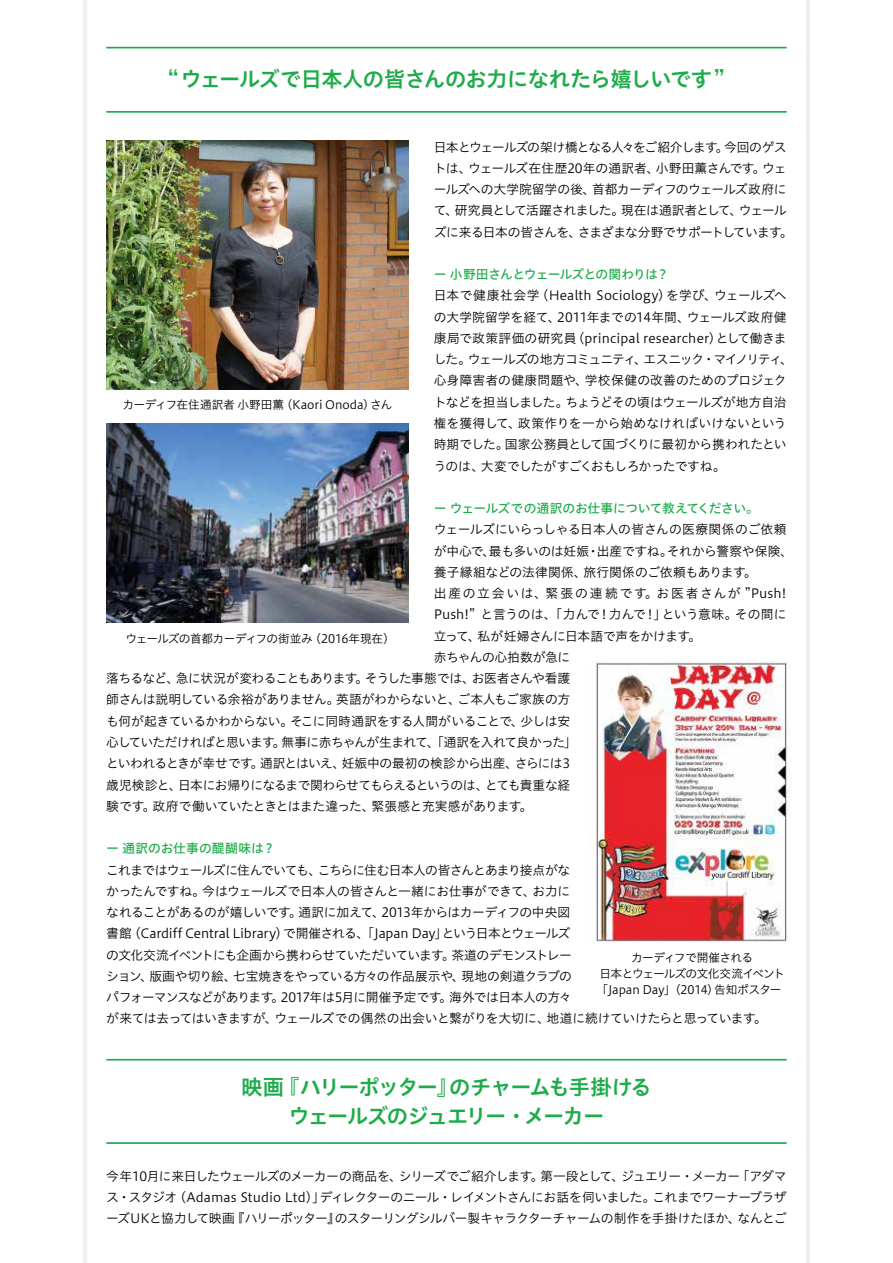
<style>
.page{position:relative;width:893px;height:1263px;background:#fff}
.page>*{position:absolute;margin:0;border:0;box-sizing:border-box;transform-origin:0 0}
.t1{font:21.3px/29.7px "Hiragino UD Sans Std N W6";letter-spacing:-.08em;color:#1eac4b;text-align:center}
.t2{font:21.3px "Hiragino UD Sans Std N W6";letter-spacing:-.03em;color:#1eac4b}
.t3{font:12.75px/21.3px "Hiragino UD Sans Std N W3";letter-spacing:-.03em;color:#000}
.t4{font:12.75px/21.3px "Hiragino UD Sans Std N W3";letter-spacing:-.005em;color:#000}
.t5{font:12.75px "Hiragino UD Sans Std N W3";letter-spacing:-.05em;color:#000}
.t6{font:12.75px "Hiragino UD Sans Std N W3";letter-spacing:-.075em;color:#000}
.t7{font:12.75px "Hiragino UD Sans Std N W3";letter-spacing:.135em;color:#000}
.t8{font:12.75px "Hiragino UD Sans Std N W5";letter-spacing:-.02em;color:#1eac4b}
.t9{font:12.75px "Hiragino UD Sans Std N W3";letter-spacing:.005em;color:#000}
.t10{font:12.75px "Hiragino UD Sans Std N W5";letter-spacing:-.06em;color:#1eac4b}
.t11{font:12.75px "Hiragino UD Sans Std N W5";letter-spacing:.01em;color:#1eac4b}
.t12{font:11.7px/15.9px "Hiragino UD Sans Std N W3";letter-spacing:-.035em;color:#000;text-align:center}
.t13{font:11.7px "Hiragino UD Sans Std N W3";letter-spacing:-.01em;color:#000}
</style>
<div class="page">
<hr style="left:83px;top:0;width:4px;height:1263px;background:#efefef">
<hr style="left:806px;top:0;width:4px;height:1263px;background:#efefef">
<hr style="left:106px;top:111px;width:681px;height:2px;background:#1eac4b">
<hr style="left:106px;top:47px;width:681px;height:1px;background:#1eac4b">
<hr style="left:106px;top:1059px;width:681px;height:1px;background:#1eac4b">
<hr style="left:106px;top:1142px;width:681px;height:2px;background:#1eac4b">
<img style="left:106px;top:140px;width:302px;height:249px">
<img style="left:106px;top:423px;width:302px;height:200px">
<img style="left:587px;top:661px;width:203px;height:281px">
<h1 class="t2" style="left:168px;top:62px;width:558px">“ウェールズで日本人の皆さんのお力になれたら嬉しいです”</h1>
<p class="t3" style="left:434px;top:135px;width:361px">日本とウェールズの架け橋となる人々をご紹介します。今回のゲストは、ウェールズ在住歴20年の通訳者、小野田薫さんです。ウェールズへの大学院留学の後、首都カーディフのウェールズ政府にて、研究員として活躍されました。現在は通訳者として、ウェールズに来る日本の皆さんを、さまざまな分野でサポートしています。</p>
<p class="t10" style="left:434px;top:265px;width:237px">ー 小野田さんとウェールズとの関わりは？</p>
<p class="t4" style="left:434px;top:284px;width:361px">日本で健康社会学（Health Sociology）を学び、ウェールズへの大学院留学を経て、2011年までの14年間、ウェールズ政府健康局で政策評価の研究員（principal researcher）として働きました。ウェールズの地方コミュニティ、エスニック・マイノリティ、心身障害者の健康問題や、学校保健の改善のためのプロジェクトなどを担当しました。ちょうどその頃はウェールズが地方自治権を獲得して、政策作りを一から始めなければいけないという時期でした。国家公務員として国づくりに最初から携われたというのは、大変でしたがすごくおもしろかったですね。</p>
<p class="t8" style="left:434px;top:498px;width:327px">ー ウェールズでの通訳のお仕事について教えてください。</p>
<p class="t3" style="left:434px;top:518px;width:354px">ウェールズにいらっしゃる日本人の皆さんの医療関係のご依頼</p>
<p class="t3" style="left:434px;top:539px;width:361px">が中心で、最も多いのは妊娠・出産ですね。それから警察や保険、</p>
<p class="t9" style="left:434px;top:562px;width:325px">養子縁組などの法律関係、旅行関係のご依頼もあります。</p>
<p class="t7" style="left:434px;top:584px;width:354px">出産の立会いは、緊張の連続です。お医者さんが ”Push!</p>
<p class="t3" style="left:434px;top:603px;width:354px">Push!” と言うのは、「力んで！力んで！」という意味。その間に</p>
<p class="t3" style="left:434px;top:624px;width:269px">立って、私が妊婦さんに日本語で声をかけます。</p>
<p class="t3" style="left:434px;top:646px;width:138px">赤ちゃんの心拍数が急に</p>
<p class="t3" style="left:106px;top:667px;width:466px">落ちるなど、急に状況が変わることもあります。そうした事態では、お医者さんや看護</p>
<p class="t3" style="left:106px;top:688px;width:465px">師さんは説明している余裕がありません。英語がわからないと、ご本人もご家族の方</p>
<p class="t3" style="left:106px;top:709px;width:465px">も何が起きているかわからない。そこに同時通訳をする人間がいることで、少しは安</p>
<p class="t5" style="left:106px;top:732px;width:472px">心していただければと思います。無事に赤ちゃんが生まれて、「通訳を入れて良かった」</p>
<p class="t3" style="left:106px;top:752px;width:466px">といわれるときが幸せです。通訳とはいえ、妊娠中の最初の検診から出産、さらには3</p>
<p class="t6" style="left:106px;top:775px;width:465px">歳児検診と、日本にお帰りになるまで関わらせてもらえるというのは、とても貴重な経</p>
<p class="t3" style="left:106px;top:795px;width:428px">験です。政府で働いていたときとはまた違った、緊張感と充実感があります。</p>
<p class="t11" style="left:106px;top:839px;width:170px">ー 通訳のお仕事の醍醐味は？</p>
<p class="t3" style="left:106px;top:858px;width:662px">これまではウェールズに住んでいても、こちらに住む日本人の皆さんとあまり接点がな<br>かったんですね。今はウェールズで日本人の皆さんと一緒にお仕事ができて、お力に<br>なれることがあるのが嬉しいです。通訳に加えて、2013年からはカーディフの中央図<br>書館（Cardiff Central Library）で開催される、「Japan Day」という日本とウェールズ<br>の文化交流イベントにも企画から携わらせていただいています。茶道のデモンストレー<br>ション、版画や切り絵、七宝焼きをやっている方々の作品展示や、現地の剣道クラブの<br>パフォーマンスなどがあります。2017年は5月に開催予定です。海外では日本人の方々<br>が来ては去ってはいきますが、ウェールズでの偶然の出会いと繋がりを大切に、地道に続けていけたらと思っています。</p>
<p class="t13" style="left:122px;top:396px;width:271px">カーディフ在住通訳者 小野田薫（Kaori Onoda）さん</p>
<p class="t12" style="left:125px;top:630px;width:271px">ウェールズの首都カーディフの街並み（2016年現在）</p>
<p class="t12" style="left:597px;top:949px;width:190px">カーディフで開催される<br>日本とウェールズの文化交流イベント「Japan Day」（2014）告知ポスター</p>
<h1 class="t1" style="left:241px;top:1070px;width:412px">映画『ハリーポッター』のチャームも手掛けるウェールズのジュエリー・メーカー</h1>
<p class="t3" style="left:106px;top:1164px;width:682px;text-align:justify">今年10月に来日したウェールズのメーカーの商品を、シリーズでご紹介します。第一段として、ジュエリー・メーカー「アダマス・スタジオ（Adamas Studio Ltd）」ディレクターのニール・レイメントさんにお話を伺いました。これまでワーナーブラザーズUKと協力して映画『ハリーポッター』のスターリングシルバー製キャラクターチャームの制作を手掛けたほか、なんとご</p>
</div>
